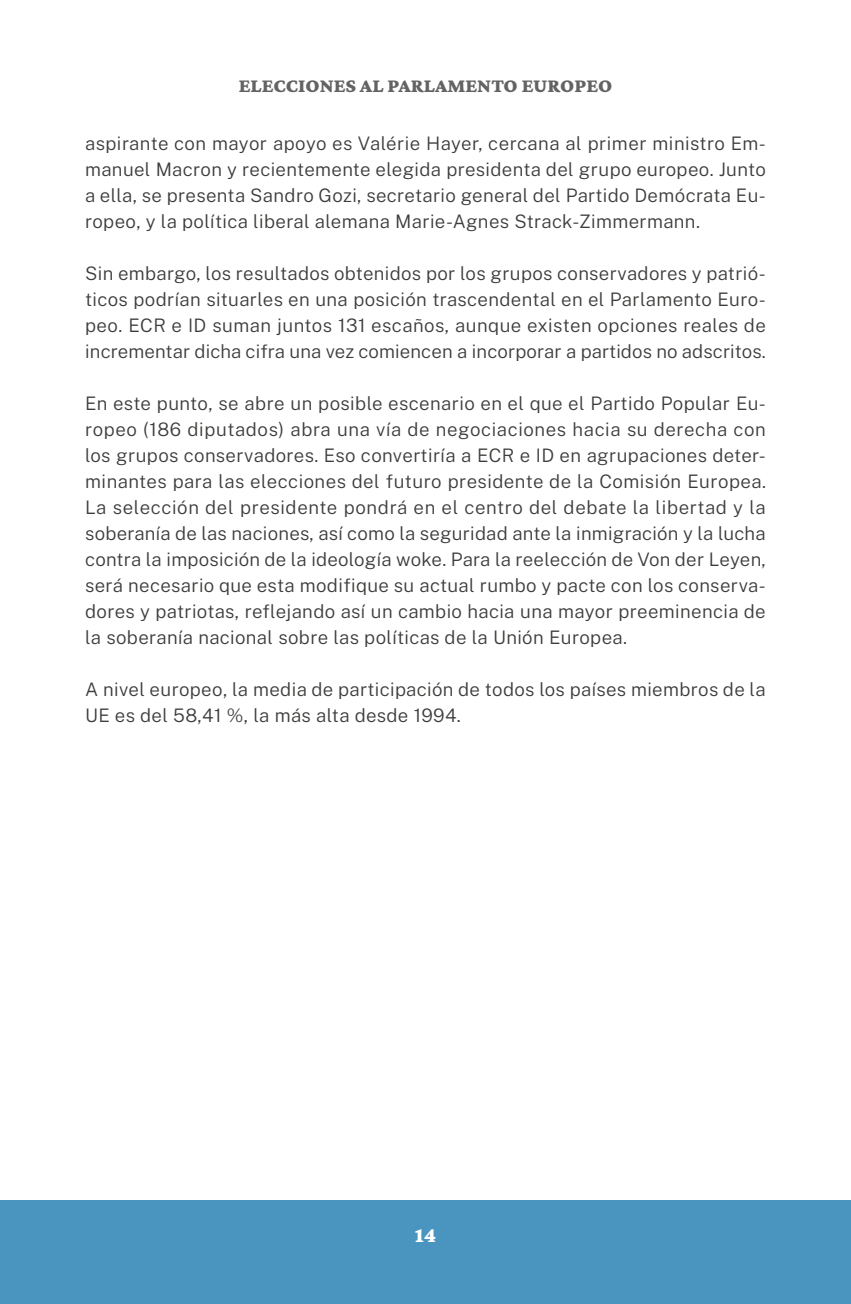
<style>
.page{position:relative;width:851px;height:1304px;background:#fff}
.page>*{position:absolute;margin:0;border:0;box-sizing:border-box;transform-origin:0 0}
.t1{font:900 22px "Crimson Pro";color:#fff}
.t2{font:900 20px "Crimson Pro";color:#646363}
.t3{font:300 18.6px/26px "Public Sans";letter-spacing:.02em;color:#3c3c3b;text-align:justify}
</style>
<div class="page">
<div style="left:0;top:1200px;width:850px;height:104px;background:#4995c0"></div>
<p class="t2" style="left:239px;top:72px;width:375px">ELECCIONES AL PARLAMENTO EUROPEO</p>
<p class="t3" style="left:85px;top:129px;width:682px">aspirante con mayor apoyo es Valérie Hayer, cercana al primer ministro Em&shy;manuel Macron y recientemente elegida presidenta del grupo europeo. Junto a ella, se presenta Sandro Gozi, secretario general del Partido Demócrata Eu&shy;ropeo, y la política liberal alemana Marie-Agnes Strack-Zimmermann.</p>
<p class="t3" style="left:85px;top:259px;width:682px">Sin embargo, los resultados obtenidos por los grupos conservadores y patrió&shy;ticos podrían situarles en una posición trascendental en el Parlamento Euro&shy;peo. ECR e ID suman juntos 131 escaños, aunque existen opciones reales de incrementar dicha cifra una vez comiencen a incorporar a partidos no adscritos.</p>
<p class="t3" style="left:85px;top:389px;width:682px">En este punto, se abre un posible escenario en el que el Partido Popular Eu&shy;ropeo (186 diputados) abra una vía de negociaciones hacia su derecha con los grupos conservadores. Eso convertiría a ECR e ID en agrupaciones deter&shy;minantes para las elecciones del futuro presidente de la Comisión Europea.<br>La selección del presidente pondrá en el centro del debate la libertad y la soberanía de las naciones, así como la seguridad ante la inmigración y la lucha contra la imposición de la ideología woke. Para la reelección de Von der Leyen, será necesario que esta modifique su actual rumbo y pacte con los conserva&shy;dores y patriotas, reflejando así un cambio hacia una mayor preeminencia de la soberanía nacional sobre las políticas de la Unión Europea.</p>
<p class="t3" style="left:85px;top:675px;width:682px">A nivel europeo, la media de participación de todos los países miembros de la<br>UE es del 58,41 %, la más alta desde 1994.</p>
<p class="t1" style="left:415px;top:1221px;width:23px">14</p>
</div>
